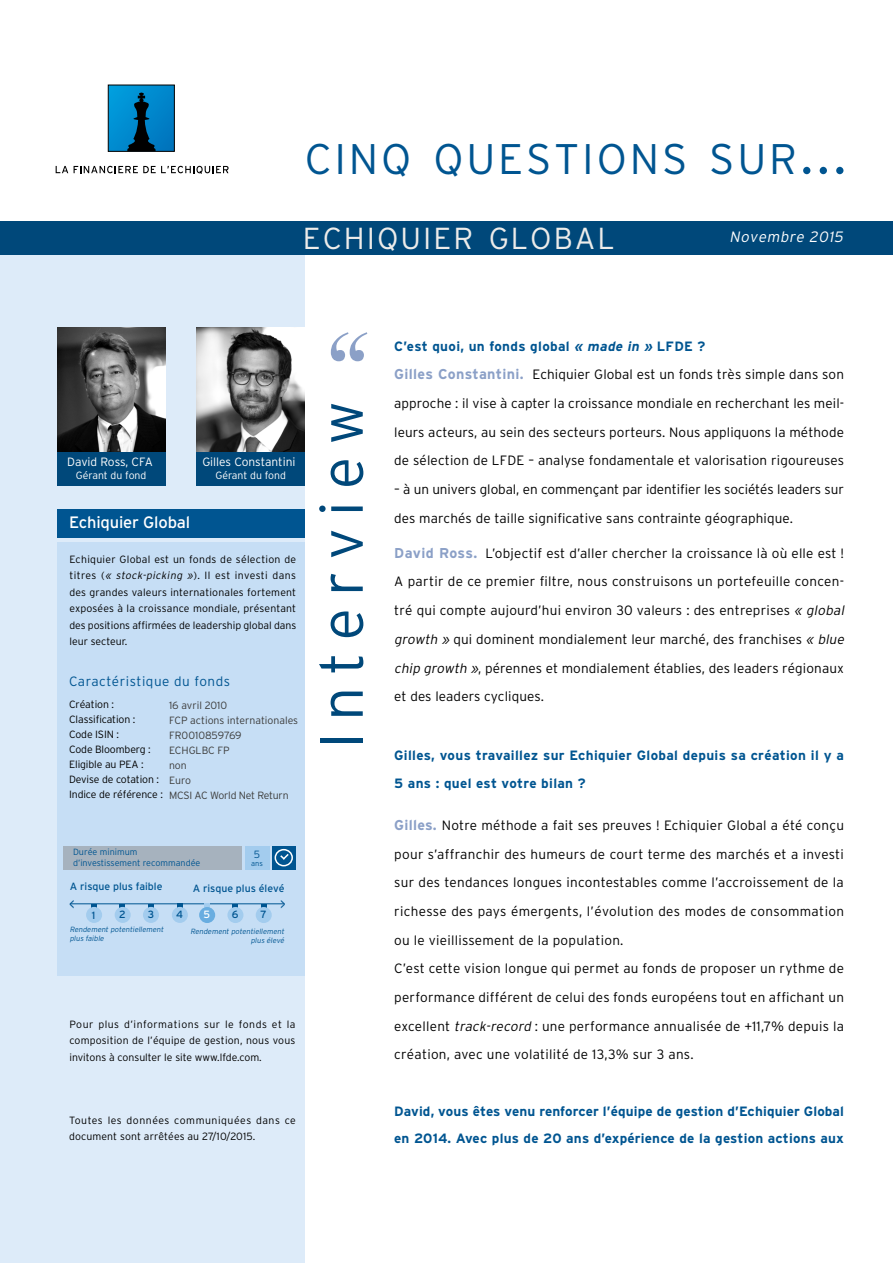
<style>
.page{position:relative;width:893px;height:1263px;background:#fff}
.page>*{position:absolute;margin:0;border:0;box-sizing:border-box;transform-origin:0 0}
.t1{font:italic 120px "Didot";color:#8ba0c7}
.t2{font:300 60px "Interstate";letter-spacing:.2em;color:#00487a}
.t3{font:300 42.75px "Interstate";letter-spacing:.065em;color:#005591}
.t4{font:300 30.3px "Interstate";letter-spacing:.065em;color:#edecea}
.t5{font:16.5px "Interstate";letter-spacing:-.01em;color:#fff}
.t6{font:italic 300 15px "Interstate";color:#fff}
.t7{font:300 15px "Interstate";color:#005591}
.t8{font:300 13.5px/28.7px "Interstate";letter-spacing:.01em;color:#000}
.t9{font:700 13.5px/28.7px "Interstate";letter-spacing:.01em;color:#005591}
.t10{font:300 13.5px "Interstate";letter-spacing:.04em;color:#005591}
.t11{font:300 12px "Interstate";color:#fff}
.t12{font:300 10.5px/16.5px "Interstate";letter-spacing:-.005em;color:#000;text-align:justify}
.t13{font:300 10.5px/15px "Interstate";color:#3c3c3b}
.t14{font:300 10.5px/16.5px "Interstate";letter-spacing:.03em;color:#000}
.t15{font:10.5px "Interstate";color:#005591}
.t16{font:300 10.5px "Interstate";color:#fff}
.t17{font:300 10.5px "Interstate";color:#005591}
.t18{font:10.5px "Interstate";color:#fff}
.t19{font:300 9px/10.8px "Interstate";color:#005591}
.t20{font:italic 300 7.5px/9px "Interstate";color:#005591}
.t21{font:300 7.5px "Interstate";color:#005591}
.s1{font-size:57px}
.s2{font-style:italic}
.s3{font-weight:700;color:#005591}
.s4{font-weight:700;font-style:italic;color:#005591}
.s5{font-weight:700;font-size:14.25px;color:#8ba0c7}
</style>
<div class="page">
<div style="left:0;top:237px;width:305px;height:1026px;background:#ddebf9"></div>
<div style="left:57px;top:542px;width:247px;height:434px;background:#c6def5"></div>
<div style="left:0;top:221px;width:893px;height:33px;background:#00487a"></div>
<div style="left:108px;top:85px;width:67px;height:67px;border:1px solid #000"></div>
<svg style="left:108px;top:85px;width:66px;height:66px;background:#0070a8"></svg>
<svg style="left:56px;top:166px;width:12px;height:7px"></svg>
<svg style="left:74px;top:166px;width:155px;height:8px"></svg>
<img style="left:57px;top:328px;width:109px;height:124px">
<div style="left:64px;top:846px;width:178px;height:23px;background:#a6b2be"></div>
<div style="left:246px;top:846px;width:24px;height:23px;background:#a3ccee"></div>
<svg style="left:272px;top:846px;width:24px;height:23px"></svg>
<div style="left:275px;top:850px;width:17px;height:16px;background:#005591;border-radius:50%"></div>
<div style="left:275px;top:849px;width:18px;height:17px;border:2px solid #fff;border-radius:50%"></div>
<svg style="left:279px;top:852px;width:11px;height:9px"></svg>
<hr style="left:70px;top:903px;width:214px;height:1px;background:#005591">
<div style="left:91px;top:904px;width:6px;height:17px;background:#005591"></div>
<div style="left:119px;top:904px;width:6px;height:17px;background:#005591"></div>
<div style="left:148px;top:904px;width:6px;height:17px;background:#005591"></div>
<div style="left:204px;top:903px;width:5px;height:17px;background:#a3ccee"></div>
<div style="left:232px;top:904px;width:6px;height:17px;background:#005591"></div>
<div style="left:261px;top:904px;width:6px;height:17px;background:#005591"></div>
<div style="left:86px;top:907px;width:16px;height:16px;background:#a3ccee;border-radius:50%"></div>
<div style="left:256px;top:907px;width:16px;height:16px;background:#a3ccee;border-radius:50%"></div>
<div style="left:227px;top:907px;width:16px;height:16px;background:#a3ccee;border-radius:50%"></div>
<div style="left:199px;top:907px;width:16px;height:16px;background:#69ade0;border-radius:50%"></div>
<div style="left:143px;top:907px;width:16px;height:16px;background:#a3ccee;border-radius:50%"></div>
<div style="left:115px;top:907px;width:16px;height:16px;background:#a3ccee;border-radius:50%"></div>
<div style="left:177px;top:903px;width:6px;height:17px;background:#005591"></div>
<div style="left:172px;top:907px;width:16px;height:16px;background:#a3ccee;border-radius:50%"></div>
<div style="left:57px;top:509px;width:248px;height:28px;background:#005591"></div>
<img style="left:196px;top:328px;width:109px;height:124px">
<div style="left:57px;top:452px;width:109px;height:33px;background:#00487a"></div>
<div style="left:196px;top:452px;width:109px;height:33px;background:#00487a"></div>
<h3 class="t3" style="left:305px;top:134px;width:543px">CINQ QUESTIONS SUR<span class="s1">...</span></h3>
<h3 class="t4" style="left:303px;top:221px;width:271px">ECH IQUIER GLOBAL</h3>
<p class="t6" style="left:729px;top:228px;width:118px">Novembre 2015</p>
<p class="t11" style="left:67px;top:455px;width:87px">David Ross, CFA</p>
<p class="t11" style="left:202px;top:455px;width:95px">Gilles Constantini</p>
<p class="t16" style="left:76px;top:469px;width:72px">Gérant du fond</p>
<p class="t16" style="left:215px;top:470px;width:72px">Gérant du fond</p>
<p class="t5" style="left:69px;top:513px;width:123px">Echiquier Global</p>
<p class="t12" style="left:69px;top:550px;width:228px">Echiquier Global est un fonds de sélection de titres (<span class="s2">« stock-picking »</span>). Il est investi dans des grandes valeurs internationales fortement exposées à la croissance mondiale, présentant des positions affirmées de leadership global dans leur secteur.</p>
<p class="t10" style="left:69px;top:673px;width:163px">Caractéristique du fonds</p>
<p class="t12" style="left:69px;top:697px;width:95px;line-height:15px;text-align:left">Création :<br>Classification :<br>Code ISIN :<br>Code Bloomberg :<br>Eligible au PEA :<br>Devise de cotation :<br>Indice de référence :</p>
<p class="t13" style="left:169px;top:697px;width:131px">16 avril 2010<br>FCP actions internationales<br>FR0010859769<br>ECHGLBC FP<br>non<br>Euro<br>MCSI AC World Net Return</p>
<p class="t19" style="left:73px;top:847px;width:129px">Durée minimum d’investissement recommandée</p>
<p class="t17" style="left:254px;top:848px;width:8px">5</p>
<p class="t21" style="left:251px;top:859px;width:13px">ans</p>
<p class="t15" style="left:70px;top:880px;width:94px">A risque plus faible</p>
<p class="t15" style="left:193px;top:882px;width:93px">A risque plus élevé</p>
<p class="t20" style="left:70px;top:924px;width:97px">Rendement potentiellement plus faible</p>
<p class="t20" style="left:190px;top:927px;width:97px;text-align:right">Rendement potentiellement plus élevé</p>
<p class="t7" style="left:75px;top:912px;width:7px;rotate:-180deg">&gt;</p>
<p class="t7" style="left:286px;top:912px;width:7px;rotate:-180deg">&lt;</p>
<p class="t15" style="left:92px;top:909px;width:5px">1</p>
<p class="t15" style="left:119px;top:908px;width:8px">2</p>
<p class="t15" style="left:148px;top:908px;width:8px">3</p>
<p class="t18" style="left:203px;top:909px;width:8px">5</p>
<p class="t15" style="left:232px;top:909px;width:8px">6</p>
<p class="t15" style="left:261px;top:909px;width:8px">7</p>
<p class="t15" style="left:176px;top:908px;width:9px">4</p>
<h1 class="t1" style="left:310px;top:308px;width:55px">“</h1>
<h2 class="t2" style="left:308px;top:749px;width:350px;rotate:-90deg">Interview</h2>
<p class="t12" style="left:69px;top:1016px;width:228px">Pour plus d’informations sur le fonds et la composition de l’équipe de gestion, nous vous invitons à consulter le site www.lfde.com.</p>
<p class="t14" style="left:69px;top:1112px;width:228px">Toutes les données communiquées dans ce document sont arrêtées au 27/10/2015.</p>
<p class="t8" style="left:394px;top:331px;width:451px"><span class="s3">C’est quoi, un fonds global</span> <span class="s4">« made in »</span> <span class="s3">LFDE ?<br></span><span class="s5">Gilles Constantini.</span> Echiquier Global est un fonds très simple dans son approche : il vise à capter la croissance mondiale en recherchant les meil&shy;leurs acteurs, au sein des secteurs porteurs. Nous appliquons la méthode de sélection de LFDE – analyse fondamentale et valorisation rigoureuses</p>
<p class="t8" style="left:394px;top:475px;width:451px">– à un univers global, en commençant par identifier les sociétés leaders sur des marchés de taille significative sans contrainte géographique.</p>
<p class="t8" style="left:394px;top:539px;width:454px"><span class="s5">David Ross.</span> L’objectif est d’aller chercher la croissance là où elle est !<br>A partir de ce premier filtre, nous construisons un portefeuille concen&shy;tré qui compte aujourd’hui environ 30 valeurs : des entreprises <span class="s2">« global growth»</span> qui dominent mondialement leur marché, des franchises <span class="s2">« blue chip growth »</span>, pérennes et mondialement établies, des leaders régionaux et des leaders cycliques.</p>
<p class="t9" style="left:394px;top:740px;width:451px">Gilles, vous travaillez sur Echiquier Global depuis sa création il y a<br>5 ans : quel est votre bilan ?</p>
<p class="t8" style="left:394px;top:811px;width:451px"><span class="s5">Gilles.</span> Notre méthode a fait ses preuves ! Echiquier Global a été conçu pour s’affranchir des humeurs de court terme des marchés et a investi sur des tendances longues incontestables comme l’accroissement de la richesse des pays émergents, l’évolution des modes de consommation ou le vieillissement de la population.<br>C’est cette vision longue qui permet au fonds de proposer un rythme de performance différent de celui des fonds européens tout en affichant un excellent <span class="s2">track-record</span> : une performance annualisée de +11,7% depuis la création, avec une volatilité de 13,3% sur 3 ans.</p>
<p class="t9" style="left:394px;top:1098px;width:451px;line-height:26.8px">David, vous êtes venu renforcer l’équipe de gestion d’Echiquier Global en 2014. Avec plus de 20 ans d’expérience de la gestion actions aux</p>
</div>
